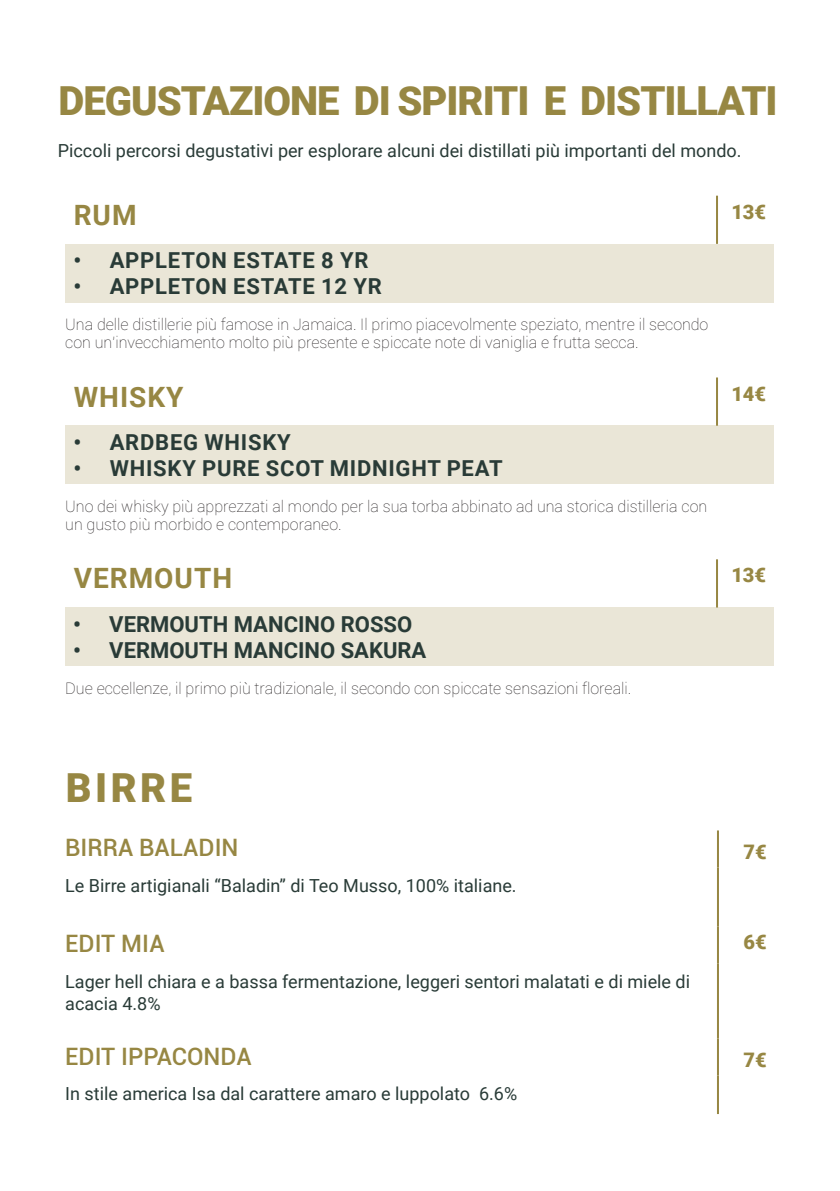
<style>
.page{position:relative;width:840px;height:1191px;background:#fff}
.page>*{position:absolute;margin:0;border:0;box-sizing:border-box;transform-origin:0 0}
.t1{font:900 40px "Roboto";letter-spacing:-.025em;color:#978743}
.t2{font:700 28px "Roboto";letter-spacing:.035em;color:#978743}
.t3{font:500 24px "Roboto";color:#978743}
.t4{font:700 22px "Roboto";letter-spacing:.035em;color:#293b37}
.t5{font:700 22px "Roboto";color:#293b37}
.t6{font:900 20px "Roboto";color:#978743}
.t7{font:18px/22px "Roboto";color:#293b37}
.t8{font:100 16px/18px "Roboto";color:#231f20}
</style>
<div class="page">
<div style="left:65px;top:244px;width:708px;height:58px;background:#eae6d7"></div>
<hr style="left:715px;top:196px;width:2px;height:48px;background:#978743">
<div style="left:65px;top:426px;width:708px;height:58px;background:#eae6d7"></div>
<hr style="left:715px;top:377px;width:2px;height:49px;background:#978743">
<div style="left:65px;top:607px;width:708px;height:59px;background:#eae6d7"></div>
<hr style="left:715px;top:559px;width:2px;height:48px;background:#978743">
<hr style="left:716px;top:830px;width:2px;height:37px;background:#978743">
<hr style="left:716px;top:867px;width:2px;height:59px;background:#978743">
<hr style="left:716px;top:926px;width:2px;height:37px;background:#978743">
<hr style="left:716px;top:963px;width:2px;height:75px;background:#978743">
<hr style="left:716px;top:1038px;width:2px;height:37px;background:#978743">
<hr style="left:716px;top:1075px;width:2px;height:39px;background:#978743">
<p class="t1" style="left:58px;top:73px;width:720px">DEGUSTAZIONE DI SPIRITI E DISTILLATI</p>
<p class="t7" style="left:58px;top:139px;width:685px">Piccoli percorsi degustativi per esplorare alcuni dei distillati più importanti del mondo.</p>
<p class="t2" style="left:74px;top:195px;width:64px">RUM</p>
<p class="t6" style="left:731px;top:197px;width:36px">13€</p>
<p class="t4" style="left:74px;top:245px;width:296px">• APPLETON ESTATE 8 YR</p>
<p class="t4" style="left:74px;top:271px;width:309px">• APPLETON ESTATE 12 YR</p>
<p class="t8" style="left:65px;top:315px;width:644px">Una delle distillerie più famose in Jamaica. Il primo piacevolmente speziato, mentre il secondo con un’invecchiamento molto più presente e spiccate note di vaniglia e frutta secca.</p>
<p class="t2" style="left:74px;top:377px;width:111px">WHISKY</p>
<p class="t6" style="left:731px;top:379px;width:36px">14€</p>
<p class="t4" style="left:74px;top:427px;width:218px">• ARDBEG WHISKY</p>
<p class="t4" style="left:74px;top:453px;width:430px">• WHISKY PURE SCOT MIDNIGHT PEAT</p>
<p class="t8" style="left:65px;top:497px;width:643px">Uno dei whisky più apprezzati al mondo per la sua torba abbinato ad una storica distilleria con un gusto più morbido e contemporaneo.</p>
<p class="t2" style="left:74px;top:559px;width:160px">VERMOUTH</p>
<p class="t6" style="left:731px;top:561px;width:36px">13€</p>
<p class="t5" style="left:73px;top:609px;width:340px">• VERMOUTH MANCINO ROSSO</p>
<p class="t5" style="left:73px;top:635px;width:354px">• VERMOUTH MANCINO SAKURA</p>
<p class="t8" style="left:65px;top:679px;width:567px">Due eccellenze, il primo più tradizionale, il secondo con spiccate sensazioni floreali.</p>
<p class="t1" style="left:66px;top:759px;width:128px">BIRRE</p>
<p class="t3" style="left:65px;top:831px;width:175px">BIRRA BALADIN</p>
<p class="t6" style="left:743px;top:838px;width:25px">7€</p>
<p class="t7" style="left:65px;top:874px;width:452px">Le Birre artigianali “Baladin” di Teo Musso, 100% italiane.</p>
<p class="t3" style="left:65px;top:927px;width:101px">EDIT MIA</p>
<p class="t6" style="left:743px;top:928px;width:25px">6€</p>
<p class="t7" style="left:65px;top:970px;width:626px">Lager hell chiara e a bassa fermentazione, leggeri sentori malatati e di miele di acacia 4.8%</p>
<p class="t3" style="left:65px;top:1039px;width:188px">EDIT IPPACONDA</p>
<p class="t6" style="left:743px;top:1046px;width:25px">7€</p>
<p class="t7" style="left:65px;top:1082px;width:453px">In stile america Isa dal carattere amaro e luppolato 6.6%</p>
</div>
